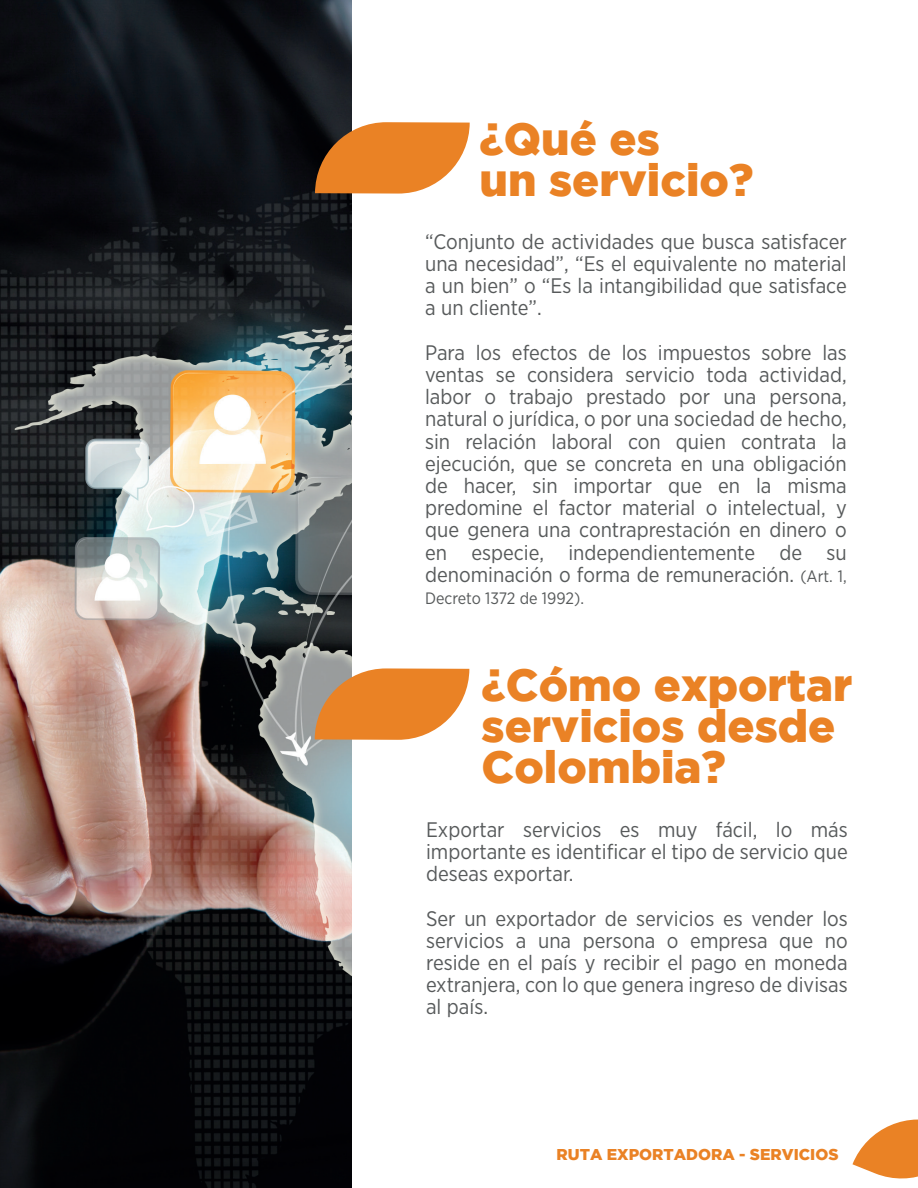
<style>
.page{position:relative;width:918px;height:1188px;background:#fff}
.page>*{position:absolute;margin:0;border:0;box-sizing:border-box;transform-origin:0 0}
.t1{font:900 45px/40.8px "Gotham";color:#ea8225}
.t2{font:21px/22.2px "Gotham Narrow";color:#575a5b;text-align:justify}
.t3{font:16.5px "Gotham Narrow";color:#575a5b}
.t4{font:900 15.6px "Gotham";color:#ea8225}
.s1{font-size:16.5px}
</style>
<div class="page">
<svg style="left:852px;top:1119px;width:66px;height:60px"></svg>
<img style="left:0;top:0;width:352px;height:1188px">
<svg style="left:315px;top:122px;width:155px;height:72px;background:#d8863d"></svg>
<svg style="left:315px;top:668px;width:154px;height:72px;background:#e49248"></svg>
<h1 class="t1" style="left:480px;top:117px;width:275px">¿Qué es<br>un servicio?</h1>
<p class="t2" style="left:425px;top:230px;width:423px">“Conjunto de actividades que busca satisfacer una necesidad”, “Es el equivalente no material a un bien” o “Es la intangibilidad que satisface a un cliente”.</p>
<p class="t2" style="left:425px;top:341px;width:423px">Para los efectos de los impuestos sobre las ventas se considera servicio toda actividad, labor o trabajo prestado por una persona, natural o jurídica, o por una sociedad de hecho, sin relación laboral con quien contrata la ejecución, que se concreta en una obligación de hacer, sin importar que en la misma predomine el factor material o intelectual, y que genera una contraprestación en dinero o en especie, independientemente de su denominación o forma de remuneración. <span class="s1">(Art. 1,</span></p>
<p class="t3" style="left:425px;top:588px;width:160px">Decreto 1372 de 1992).</p>
<h1 class="t1" style="left:482px;top:664px;width:372px">¿Cómo exportar servicios desde<br>Colombia?</h1>
<p class="t2" style="left:426px;top:818px;width:423px">Exportar servicios es muy fácil, lo más importante es identificar el tipo de servicio que deseas exportar.</p>
<p class="t2" style="left:426px;top:907px;width:423px">Ser un exportador de servicios es vender los servicios a una persona o empresa que no reside en el país y recibir el pago en moneda extranjera, con lo que genera ingreso de divisas al país.</p>
<p class="t4" style="left:557px;top:1146px;width:283px">RUTA EXPORTADORA - SERVICIOS</p>
</div>
